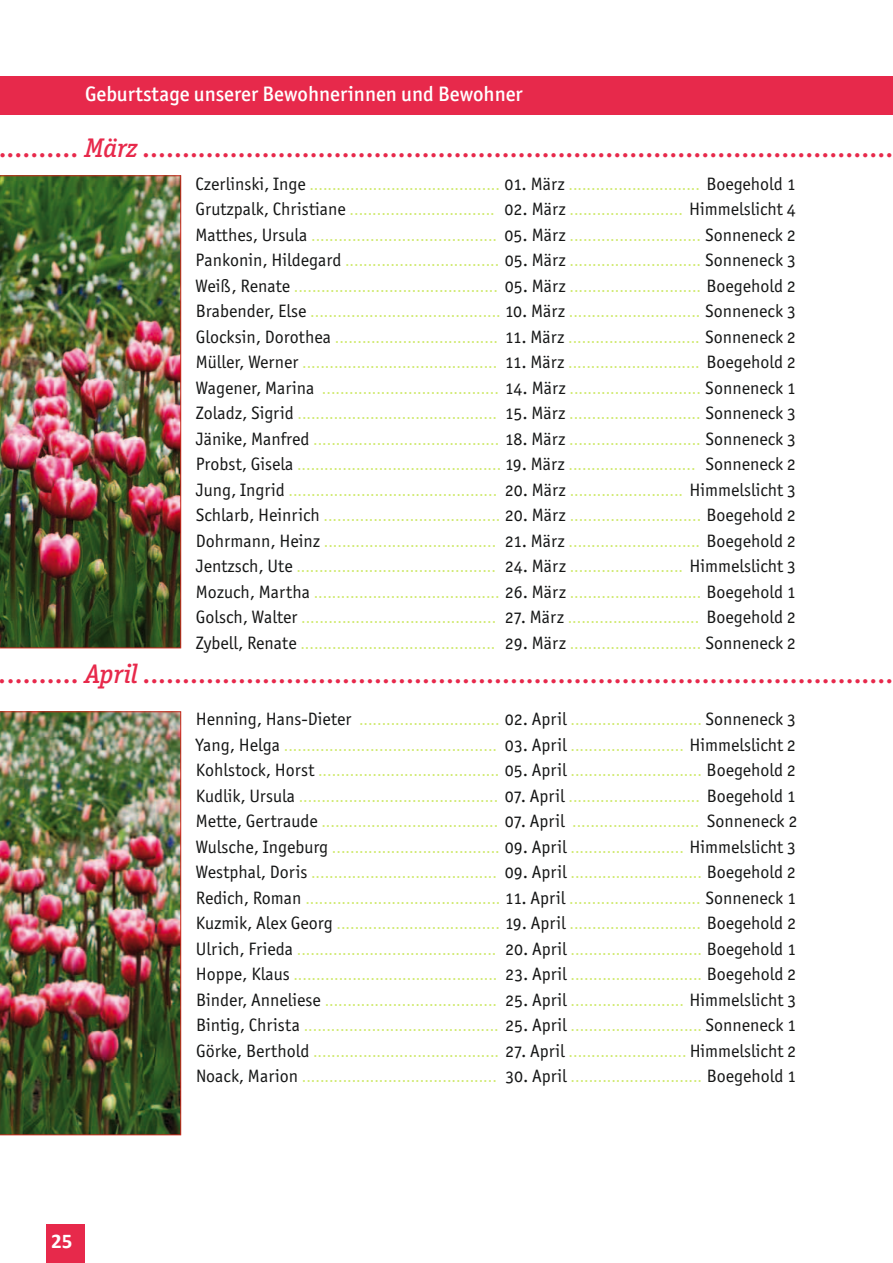
<style>
.page{position:relative;width:893px;height:1263px;background:#fff}
.page>*{position:absolute;margin:0;border:0;box-sizing:border-box;transform-origin:0 0}
.t1{font:27px "Officina Serif ITC Med It";color:#e7294b}
.t2{font:500 21px "Officina Sans ITC";color:#fff}
.t3{font:700 21px "Calibri";color:#fff}
.t4{font:18px/25.5px "Calibri";color:#cfe96c;text-align:justify}
.s1{font-family:"Officina Sans ITC Boo OS";color:#151616}
</style>
<div class="page">
<div style="left:46px;top:1225px;width:39px;height:38px;background:#e7294b"></div>
<div style="left:0;top:77px;width:893px;height:38px;background:#e7294b"></div>
<img style="left:0;top:176px;width:181px;height:472px">
<img style="left:0;top:712px;width:181px;height:423px">
<p class="t2" style="left:85px;top:81px;width:439px">Geburtstage unserer Bewohnerinnen und Bewohner</p>
<h1 class="t1" style="left:0;top:132px;width:896px">.......... März ..............................................................................................</h1>
<p class="t4" style="left:196px;top:170px;width:602px"><span class="s1">Czerlinski, Inge</span> .......................................... <span class="s1">01. März</span> ............................. <span class="s1">Boegehold 1<br>Grutzpalk, Christiane</span> ................................ <span class="s1">02. März</span> ......................... <span class="s1">Himmelslicht 4<br>Matthes, Ursula</span> ......................................... <span class="s1">05. März</span> ............................. <span class="s1">Sonneneck 2<br>Pankonin, Hildegard</span> .................................. <span class="s1">05. März</span> ............................. <span class="s1">Sonneneck 3<br>Weiß, Renate</span> ............................................. <span class="s1">05. März</span> ............................. <span class="s1">Boegehold 2<br>Brabender, Else</span> .......................................... <span class="s1">10. März</span> ............................. <span class="s1">Sonneneck 3<br>Glocksin, Dorothea</span> .................................... <span class="s1">11. März</span> ............................. <span class="s1">Sonneneck 2<br>Müller, Werner</span> ........................................... <span class="s1">11. März</span> ............................. <span class="s1">Boegehold 2<br>Wagener, Marina</span> ....................................... <span class="s1">14. März</span> ............................. <span class="s1">Sonneneck 1<br>Zoladz, Sigrid</span> ............................................ <span class="s1">15. März</span> ............................. <span class="s1">Sonneneck 3<br>Jänike, Manfred</span> ......................................... <span class="s1">18. März</span> ............................. <span class="s1">Sonneneck 3<br>Probst, Gisela</span> ............................................. <span class="s1">19. März</span> ............................ <span class="s1">Sonneneck 2<br>Jung, Ingrid</span> .............................................. <span class="s1">20. März</span> ......................... <span class="s1">Himmelslicht 3<br>Schlarb, Heinrich</span> ....................................... <span class="s1">20. März</span> ............................. <span class="s1">Boegehold 2<br>Dohrmann, Heinz</span> ...................................... <span class="s1">21. März</span> ............................. <span class="s1">Boegehold 2<br>Jentzsch, Ute</span> ............................................ <span class="s1">24. März</span> ......................... <span class="s1">Himmelslicht 3<br>Mozuch, Martha</span> ......................................... <span class="s1">26. März</span> ............................. <span class="s1">Boegehold 1<br>Golsch, Walter</span> ........................................... <span class="s1">27. März</span> ............................. <span class="s1">Boegehold 2<br>Zybell, Renate</span> ........................................... <span class="s1">29. März</span> ............................. <span class="s1">Sonneneck 2</span></p>
<h1 class="t1" style="left:0;top:657px;width:896px">.......... April ..............................................................................................</h1>
<p class="t3" style="left:51px;top:1228px;width:23px">25</p>
<p class="t4" style="left:196px;top:706px;width:603px"><span class="s1">Henning, Hans-Dieter</span> ............................... <span class="s1">02. April</span> ............................. <span class="s1">Sonneneck 3<br>Yang, Helga</span> ............................................... <span class="s1">03. April</span> ......................... <span class="s1">Himmelslicht 2<br>Kohlstock, Horst</span> ........................................ <span class="s1">05. April</span> ............................. <span class="s1">Boegehold 2<br>Kudlik, Ursula</span> ............................................ <span class="s1">07. April</span> ............................. <span class="s1">Boegehold 1<br>Mette, Gertraude</span> ....................................... <span class="s1">07. April</span> ............................ <span class="s1">Sonneneck 2<br>Wulsche, Ingeburg</span> ..................................... <span class="s1">09. April</span> ......................... <span class="s1">Himmelslicht 3<br>Westphal, Doris</span> ......................................... <span class="s1">09. April</span> ............................. <span class="s1">Boegehold 2<br>Redich, Roman</span> ........................................... <span class="s1">11. April</span> ............................. <span class="s1">Sonneneck 1<br>Kuzmik, Alex Georg</span> .................................... <span class="s1">19. April</span> ............................. <span class="s1">Boegehold 2<br>Ulrich, Frieda</span> ............................................ <span class="s1">20. April</span> ............................. <span class="s1">Boegehold 1<br>Hoppe, Klaus</span> ............................................. <span class="s1">23. April</span> ............................. <span class="s1">Boegehold 2<br>Binder, Anneliese</span> ...................................... <span class="s1">25. April</span> ......................... <span class="s1">Himmelslicht 3<br>Bintig, Christa</span> ........................................... <span class="s1">25. April</span> ............................. <span class="s1">Sonneneck 1<br>Görke, Berthold</span> ......................................... <span class="s1">27. April</span> .......................... <span class="s1">Himmelslicht 2<br>Noack, Marion</span> ........................................... <span class="s1">30. April</span> ............................. <span class="s1">Boegehold 1</span></p>
</div>
